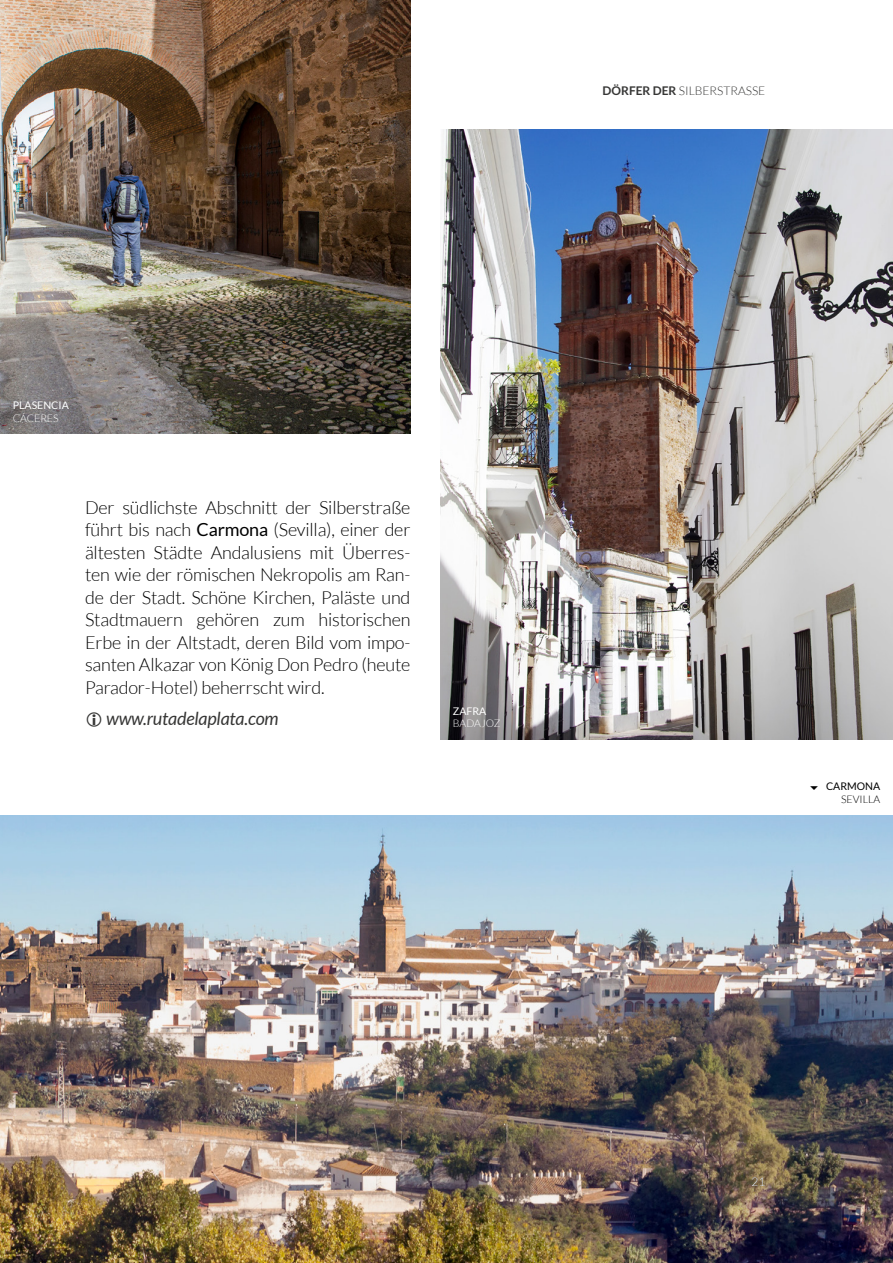
<style>
.page{position:relative;width:893px;height:1263px;background:#fff}
.page>*{position:absolute;margin:0;border:0;box-sizing:border-box;transform-origin:0 0}
.t1{font:300 18px/22.5px "Lato";letter-spacing:-.01em;color:#000;text-align:justify}
.t2{font:italic 18px "Lato";letter-spacing:-.01em;color:#363635}
.t3{font:300 12px "Lato";color:#363635}
.t4{font:300 12px "Lato";color:#fff}
.t5{font:10.5px "Lato";color:#fff}
.t6{font:300 10.5px "Lato";color:#fff}
.t7{font:10.5px "Lato";color:#000}
.t8{font:300 10.5px "Lato";color:#000}
.s1{font-weight:700}
.s2{font-weight:400}
</style>
<div class="page">
<img style="left:0;top:815px;width:893px;height:448px">
<img style="left:440px;top:129px;width:453px;height:611px">
<img style="left:0;top:0;width:410px;height:433px">
<p class="t3" style="left:603px;top:84px;width:164px"><span class="s1">DÖRFER DER</span> SILBERSTRASSE</p>
<p class="t5" style="left:13px;top:399px;width:58px">PLASENCIA</p>
<p class="t6" style="left:13px;top:412px;width:47px">CÁCERES</p>
<p class="t1" style="left:85px;top:496px;width:327px">Der südlichste Abschnitt der Silberstraße führt bis nach <span class="s2">Carmona</span> (Sevilla), einer der ältesten Städte Andalusiens mit Überres&shy;ten wie der römischen Nekropolis am Ran&shy;de der Stadt. Schöne Kirchen, Paläste und Stadtmauern gehören zum historischen Erbe in der Altstadt, deren Bild vom impo&shy;santen Alkazar von König Don Pedro (heute Parador-Hotel) beherrscht wird.</p>
<p class="t2" style="left:106px;top:708px;width:174px">www.rutadelaplata.com</p>
<p class="t5" style="left:453px;top:705px;width:35px">ZAFRA</p>
<p class="t6" style="left:453px;top:718px;width:49px">BADAJOZ</p>
<p class="t7" style="left:826px;top:780px;width:56px">CARMONA</p>
<p class="t8" style="left:841px;top:793px;width:41px">SEVILLA</p>
<p class="t4" style="left:751px;top:1175px;width:15px">21</p>
</div>
